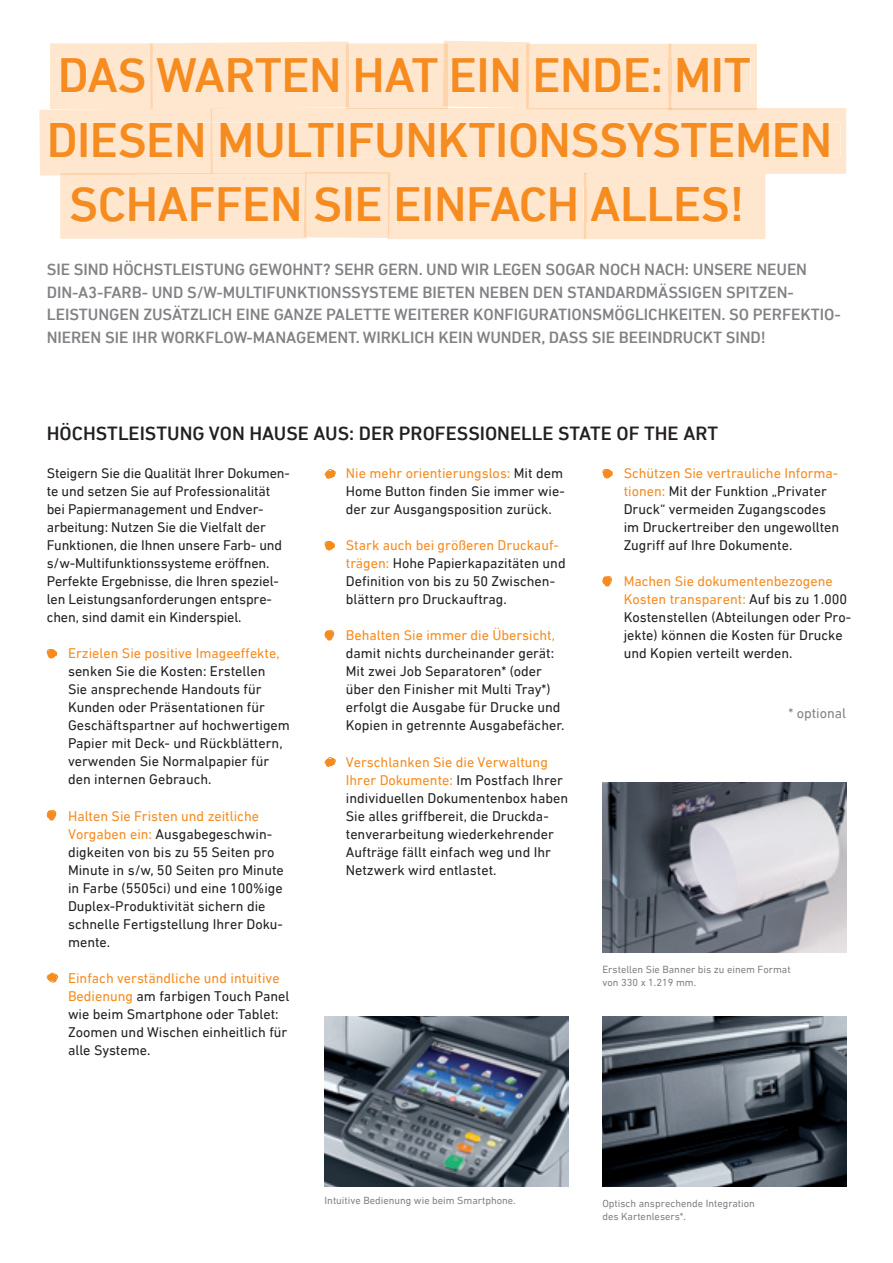
<style>
.page{position:relative;width:893px;height:1263px;background:#fff}
.page>*{position:absolute;margin:0;border:0;box-sizing:border-box;transform-origin:0 0}
.t1{font:500 49.5px "DIN Next LT Pro";letter-spacing:-.01em;color:#f68b1f}
.t2{font:500 19.5px "DIN Next LT Pro";color:#231f20}
.t3{font:500 16.5px/22.5px "DIN Next LT Pro";letter-spacing:-.005em;color:#808285}
.t4{font:14.25px/18px "DIN Next LT Pro";color:#231f20}
.t5{font:14.25px "DIN Next LT Pro";color:#f68b1f}
.t6{font:14.25px "DIN Next LT Pro";color:#808285}
.t7{font:10.5px/13.5px "DIN Next LT Pro";color:#808285}
.s1{color:#f68b1f}
</style>
<div class="page">
<img style="left:602px;top:782px;width:244px;height:170px">
<img style="left:325px;top:1016px;width:243px;height:170px">
<img style="left:602px;top:1016px;width:244px;height:170px">
<svg style="left:46px;top:649px;width:12px;height:10px"></svg>
<svg style="left:46px;top:810px;width:11px;height:11px"></svg>
<svg style="left:46px;top:972px;width:13px;height:10px"></svg>
<svg style="left:602px;top:469px;width:11px;height:10px"></svg>
<svg style="left:602px;top:576px;width:10px;height:11px"></svg>
<svg style="left:324px;top:468px;width:12px;height:11px"></svg>
<svg style="left:324px;top:541px;width:11px;height:10px"></svg>
<svg style="left:324px;top:630px;width:11px;height:11px"></svg>
<svg style="left:324px;top:756px;width:12px;height:11px"></svg>
<svg style="left:39px;top:41px;width:807px;height:198px;background:#fee9d2"></svg>
<h1 class="t1" style="left:58px;top:47px;width:694px">DAS WARTEN HAT EIN ENDE: MIT</h1>
<h1 class="t1" style="left:47px;top:111px;width:787px">DIESEN MULTIFUNKTIONSSYSTEMEN</h1>
<h1 class="t1" style="left:69px;top:176px;width:677px">SCHAFFEN SIE EINFACH ALLES!</h1>
<p class="t3" style="left:47px;top:258px;width:796px">SIE SIND HÖCHSTLEISTUNG GEWOHNT? SEHR GERN. UND WIR LEGEN SOGAR NOCH NACH: UNSERE NEUEN DIN-A3-FARB- UND S/W-MULTIFUNKTIONSSYSTEME BIETEN NEBEN DEN STANDARDMÄSSIGEN SPITZEN-LEISTUNGEN ZUSÄTZLICH EINE GANZE PALETTE WEITERER KONFIGURATIONSMÖGLICHKEITEN. SO PERFEKTIO-NIEREN SIE IHR WORKFLOW-MANAGEMENT. WIRKLICH KEIN WUNDER, DASS SIE BEEINDRUCKT SIND!</p>
<h2 class="t2" style="left:47px;top:422px;width:673px">HÖCHSTLEISTUNG VON HAUSE AUS: DER PROFESSIONELLE STATE OF THE ART</h2>
<p class="t4" style="left:47px;top:464px;width:245px">Steigern Sie die Qualität Ihrer Dokumen&shy;te und setzen Sie auf Professionalität bei Papiermanagement und Endver&shy;arbeitung: Nutzen Sie die Vielfalt der Funktionen, die Ihnen unsere Farb- und s/w-Multifunktionssysteme eröffnen.<br>Perfekte Ergebnisse, die Ihren speziel&shy;len Leistungsanforderungen entspre&shy;chen, sind damit ein Kinderspiel.</p>
<p class="t5" style="left:68px;top:645px;width:213px">Erzielen Sie positive Imageeffekte,</p>
<p class="t4" style="left:68px;top:662px;width:223px">senken Sie die Kosten: Erstellen<br>Sie ansprechende Handouts für<br>Kunden oder Präsentationen für<br>Geschäftspartner auf hochwertigem<br>Papier mit Deck- und Rückblättern, verwenden Sie Normalpapier für den internen Gebrauch.</p>
<p class="t4" style="left:68px;top:806px;width:217px"><span class="s1">Halten Sie Fristen und zeitliche<br>Vorgaben ein:</span> Ausgabegeschwin&shy;digkeiten von bis zu 55 Seiten pro<br>Minute in s/w, 50 Seiten pro Minute in Farbe (5505ci) und eine 100%ige<br>Duplex-Produktivität sichern die schnelle Fertigstellung Ihrer Doku&shy;mente.</p>
<p class="t4" style="left:68px;top:968px;width:223px"><span class="s1">Einfach verständliche und intuitive<br>Bedienung</span> am farbigen Touch Panel wie beim Smartphone oder Tablet:<br>Zoomen und Wischen einheitlich für alle Systeme.</p>
<p class="t4" style="left:346px;top:464px;width:220px;text-align:justify"><span class="s1">Nie mehr orientierungslos:</span> Mit dem Home Button finden Sie immer wie&shy;der zur Ausgangsposition zurück.</p>
<p class="t4" style="left:346px;top:536px;width:221px"><span class="s1">Stark auch bei größeren Druckauf&shy;trägen:</span> Hohe Papierkapazitäten und Definition von bis zu 50 Zwischen&shy;blättern pro Druckauftrag.</p>
<p class="t5" style="left:346px;top:627px;width:211px">Behalten Sie immer die Übersicht,</p>
<p class="t4" style="left:346px;top:644px;width:220px">damit nichts durcheinander gerät:<br>Mit zwei Job Separatoren* (oder über den Finisher mit Multi Tray*) erfolgt die Ausgabe für Drucke und Kopien in getrennte Ausgabefächer.</p>
<p class="t4" style="left:346px;top:752px;width:224px"><span class="s1">Verschlanken Sie die Verwaltung Ihrer Dokumente:</span> Im Postfach Ihrer individuellen Dokumentenbox haben Sie alles griffbereit, die Druckda&shy;tenverarbeitung wiederkehrender Aufträge fällt einfach weg und Ihr Netzwerk wird entlastet.</p>
<p class="t4" style="left:624px;top:464px;width:217px"><span class="s1">Schützen Sie vertrauliche Informa&shy;tionen:</span> Mit der Funktion „Privater Druck“ vermeiden Zugangscodes im Druckertreiber den ungewollten Zugriff auf Ihre Dokumente.</p>
<p class="t4" style="left:624px;top:572px;width:229px"><span class="s1">Machen Sie dokumentenbezogene Kosten transparent:</span> Auf bis zu 1.000<br>Kostenstellen (Abteilungen oder Pro&shy;jekte) können die Kosten für Drucke und Kopien verteilt werden.</p>
<p class="t6" style="left:788px;top:705px;width:59px">* optional</p>
<p class="t7" style="left:602px;top:962px;width:190px">Erstellen Sie Banner bis zu einem Format von 330 x 1.219 mm.</p>
<p class="t7" style="left:325px;top:1193px;width:193px">Intuitive Bedienung wie beim Smartphone.</p>
<p class="t7" style="left:602px;top:1196px;width:154px">Optisch ansprechende Integration des Kartenlesers*.</p>
</div>
